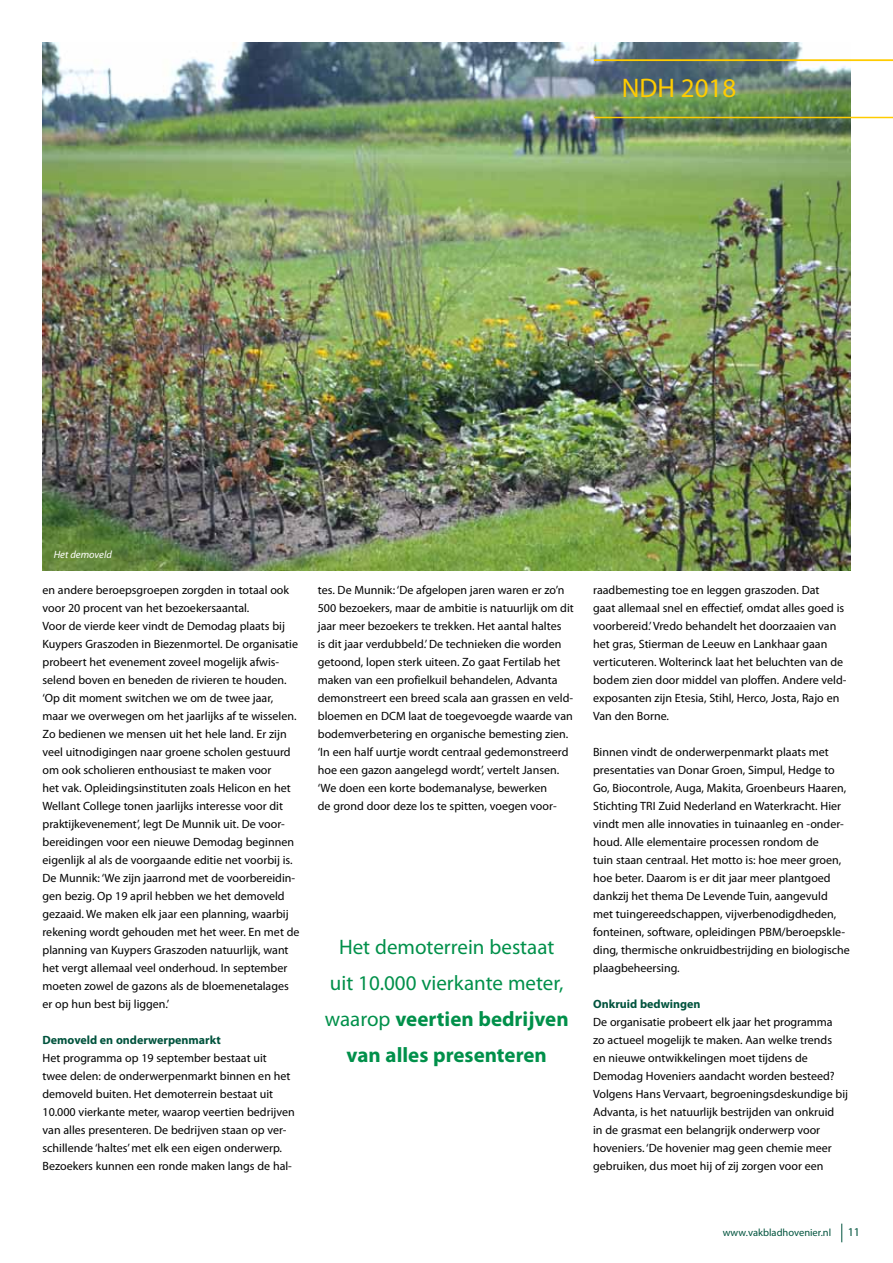
<style>
.page{position:relative;width:893px;height:1263px;background:#fff}
.page>*{position:absolute;margin:0;border:0;box-sizing:border-box;transform-origin:0 0}
.t1{font:27px "Myriad Pro";color:#fc0}
.t2{font:21px/36px "Myriad Pro";color:#00904a;text-align:center}
.t3{font:12px/18px "Myriad Pro";color:#000}
.t4{font:700 12px "Myriad Pro";color:#00533d}
.t5{font:12px "Myriad Pro";color:#00533d}
.t6{font:10.5px "Myriad Pro";color:#00533d}
.t7{font:italic 10.5px "Myriad Pro";color:#fff}
.s1{font-weight:700}
</style>
<div class="page">
<svg style="left:841px;top:1223px;width:1px;height:19px"></svg>
<img style="left:43px;top:43px;width:807px;height:527px">
<hr style="left:594px;top:117px;width:299px;height:1px;background:#fc0">
<hr style="left:594px;top:60px;width:299px;height:1px;background:#fc0">
<h1 class="t1" style="left:622px;top:71px;width:116px">NDH 2018</h1>
<p class="t7" style="left:54px;top:548px;width:60px">Het demoveld</p>
<p class="t3" style="left:43px;top:581px;width:259px">en andere beroepsgroepen zorgden in totaal ook voor 20 procent van het bezoekersaantal.<br>Voor de vierde keer vindt de Demodag plaats bij Kuypers Graszoden in Biezenmortel. De organisatie probeert het evenement zoveel mogelijk afwis&shy;selend boven en beneden de rivieren te houden. ‘Op dit moment switchen we om de twee jaar, maar we overwegen om het jaarlijks af te wisselen.<br>Zo bedienen we mensen uit het hele land. Er zijn veel uitnodigingen naar groene scholen gestuurd om ook scholieren enthousiast te maken voor<br>het vak. Opleidingsinstituten zoals Helicon en het Wellant College tonen jaarlijks interesse voor dit praktijkevenement’, legt De Munnik uit. De voor&shy;bereidingen voor een nieuwe Demodag beginnen eigenlijk al als de voorgaande editie net voorbij is.<br>De Munnik: ‘We zijn jaarrond met de voorbereidin&shy;gen bezig. Op 19 april hebben we het demoveld gezaaid. We maken elk jaar een planning, waarbij rekening wordt gehouden met het weer. En met de planning van Kuypers Graszoden natuurlijk, want het vergt allemaal veel onderhoud. In september moeten zowel de gazons als de bloemenetalages er op hun best bij liggen.’</p>
<p class="t4" style="left:43px;top:1032px;width:180px">Demoveld en onderwerpenmarkt</p>
<p class="t3" style="left:43px;top:1049px;width:254px">Het programma op 19 september bestaat uit<br>twee delen: de onderwerpenmarkt binnen en het demoveld buiten. Het demoterrein bestaat uit 10.000 vierkante meter, waarop veertien bedrijven van alles presenteren. De bedrijven staan op ver&shy;schillende ‘haltes’ met elk een eigen onderwerp.<br>Bezoekers kunnen een ronde maken langs de hal-</p>
<p class="t3" style="left:318px;top:581px;width:257px">tes. De Munnik: ‘De afgelopen jaren waren er zo’n 500 bezoekers, maar de ambitie is natuurlijk om dit jaar meer bezoekers te trekken. Het aantal haltes<br>is dit jaar verdubbeld.’ De technieken die worden getoond, lopen sterk uiteen. Zo gaat Fertilab het maken van een profielkuil behandelen, Advanta demonstreert een breed scala aan grassen en veld&shy;bloemen en DCM laat de toegevoegde waarde van bodemverbetering en organische bemesting zien. ‘In een half uurtje wordt centraal gedemonstreerd hoe een gazon aangelegd wordt’, vertelt Jansen. ‘We doen een korte bodemanalyse, bewerken<br>de grond door deze los te spitten, voegen voor-</p>
<p class="t3" style="left:593px;top:581px;width:255px">raadbemesting toe en leggen graszoden. Dat<br>gaat allemaal snel en effectief, omdat alles goed is voorbereid.’ Vredo behandelt het doorzaaien van het gras, Stierman de Leeuw en Lankhaar gaan verticuteren. Wolterinck laat het beluchten van de bodem zien door middel van ploffen. Andere veld&shy;exposanten zijn Etesia, Stihl, Herco, Josta, Rajo en Van den Borne.</p>
<p class="t3" style="left:593px;top:743px;width:258px">Binnen vindt de onderwerpenmarkt plaats met presentaties van Donar Groen, Simpul, Hedge to Go, Biocontrole, Auga, Makita, Groenbeurs Haaren, Stichting TRI Zuid Nederland en Waterkracht. Hier vindt men alle innovaties in tuinaanleg en -onder&shy;houd. Alle elementaire processen rondom de<br>tuin staan centraal. Het motto is: hoe meer groen, hoe beter. Daarom is er dit jaar meer plantgoed dankzij het thema De Levende Tuin, aangevuld met tuingereedschappen, vijverbenodigdheden, fonteinen, software, opleidingen PBM/beroepskle&shy;ding, thermische onkruidbestrijding en biologische plaagbeheersing.</p>
<p class="t4" style="left:593px;top:996px;width:109px">Onkruid bedwingen</p>
<p class="t3" style="left:593px;top:1013px;width:256px">De organisatie probeert elk jaar het programma<br>zo actueel mogelijk te maken. Aan welke trends<br>en nieuwe ontwikkelingen moet tijdens de Demodag Hoveniers aandacht worden besteed?<br>Volgens Hans Vervaart, begroeningsdeskundige bij Advanta, is het natuurlijk bestrijden van onkruid<br>in de grasmat een belangrijk onderwerp voor hoveniers. ‘De hovenier mag geen chemie meer gebruiken, dus moet hij of zij zorgen voor een</p>
<h2 class="t2" style="left:325px;top:929px;width:245px">Het demoterrein bestaat uit 10.000 vierkante meter, waarop <span class="s1">veertien bedrijven van alles presenteren</span></h2>
<p class="t6" style="left:723px;top:1226px;width:110px">www.vakbladhovenier.nl</p>
<p class="t5" style="left:848px;top:1224px;width:14px">11</p>
</div>
